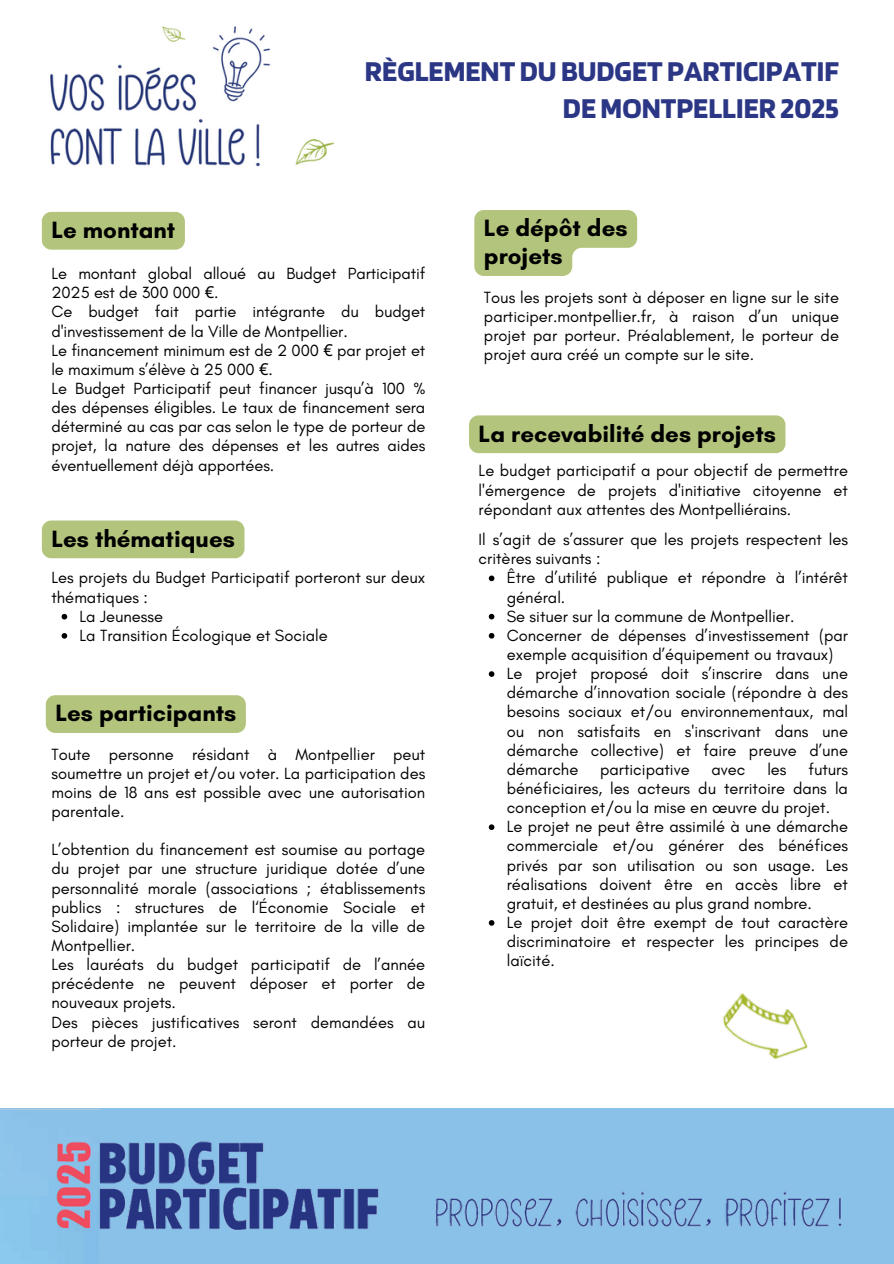
<style>
.page{position:relative;width:894px;height:1264px;background:#fff}
.page>*{position:absolute;margin:0;border:0;box-sizing:border-box;transform-origin:0 0}
.t1{font:700 30px/36px "Blinker";color:#2b3785;text-align:right}
.t2{font:700 24px/28.2px "Glacial Indifference";color:#000}
.t3{font:16.5px/19.2px "Glacial Indifference";color:#000;text-align:justify}
.s1{font-family:"Noto Sans"}
</style>
<div class="page">
<img style="left:722px;top:993px;width:86px;height:67px">
<img style="left:50px;top:26px;width:285px;height:141px">
<div style="left:42px;top:212px;width:143px;height:38px;background:#b3c57d"></div>
<div style="left:46px;top:695px;width:200px;height:38px;background:#b3c57d"></div>
<div style="left:42px;top:520px;width:202px;height:38px;background:#b3c57d"></div>
<svg style="left:62px;top:614px;width:5px;height:5px"></svg>
<svg style="left:62px;top:633px;width:5px;height:5px"></svg>
<svg style="left:474px;top:210px;width:163px;height:66px"></svg>
<div style="left:469px;top:415px;width:316px;height:38px;background:#b3c57d"></div>
<svg style="left:488px;top:575px;width:6px;height:6px"></svg>
<svg style="left:488px;top:614px;width:6px;height:5px"></svg>
<svg style="left:488px;top:633px;width:6px;height:5px"></svg>
<svg style="left:488px;top:671px;width:6px;height:6px"></svg>
<svg style="left:488px;top:824px;width:6px;height:6px"></svg>
<svg style="left:488px;top:920px;width:6px;height:5px"></svg>
<div style="left:0;top:1108px;width:893px;height:155px;background:#8ac1e8"></div>
<img style="left:99px;top:1141px;width:280px;height:89px">
<img style="left:0;top:1109px;width:98px;height:120px">
<img style="left:435px;top:1191px;width:407px;height:36px">
<p class="t1" style="left:365px;top:53px;width:475px">RÈGLEMENTDUBUDGET PARTICIPATIF<br>DE MONTPELLIER 2025</p>
<h1 class="t2" style="left:51px;top:215px;width:125px">Le montant</h1>
<h2 class="t3" style="left:51px;top:264px;width:375px">Le montant global alloué au Budget Participatif<br>2025 est de 300 000 <span class="s1">€</span>.</h2>
<p class="t3" style="left:51px;top:302px;width:375px">Ce budget fait partie intégrante du budget d'investissement de la Ville de Montpellier.</p>
<p class="t3" style="left:51px;top:340px;width:375px">Le financement minimum est de 2 000 <span class="s1">€</span> par projet et le maximum s’élève à 25 000 <span class="s1">€</span>.</p>
<p class="t3" style="left:51px;top:378px;width:375px">Le Budget Participatif peut financer jusqu’à 100 % des dépenses éligibles. Le taux de financement sera déterminé au cas par cas selon le type de porteur de projet, la nature des dépenses et les autres aides éventuellement déjà apportées.</p>
<h2 class="t2" style="left:51px;top:524px;width:185px">Les thématiques</h2>
<p class="t3" style="left:51px;top:568px;width:375px">Les projets du Budget Participatif porteront sur deux thématiques :</p>
<p class="t3" style="left:79px;top:606px;width:85px">La Jeunesse</p>
<p class="t3" style="left:79px;top:625px;width:250px">La Transition Écologique et Sociale</p>
<p class="t2" style="left:55px;top:699px;width:182px">Les participants</p>
<h2 class="t3" style="left:51px;top:744px;width:375px">Toute personne résidant à Montpellier peut soumettre un projet et/ou voter. La participation des moins de 18 ans est possible avec une autorisation parentale.</h2>
<p class="t3" style="left:51px;top:839px;width:375px">L’obtention du financement est soumise au portage du projet par une structure juridique dotée d’une personnalité morale (associations ; établissements publics : structures de l‘Économie Sociale et Solidaire) implantée sur le territoire de la ville de Montpellier.</p>
<p class="t3" style="left:51px;top:954px;width:375px">Les lauréats du budget participatif de l’année précédente ne peuvent déposer et porter de nouveaux projets.</p>
<p class="t3" style="left:51px;top:1012px;width:375px">Des pièces justificatives seront demandées au porteur de projet.</p>
<p class="t2" style="left:484px;top:214px;width:145px">Le dépôt des projets</p>
<h2 class="t3" style="left:484px;top:287px;width:356px">Tous les projets sont à déposer en ligne sur le site participer.montpellier.fr, à raison d’un unique projet par porteur. Préalablement, le porteur de projet aura créé un compte sur le site.</h2>
<p class="t2" style="left:478px;top:419px;width:298px">La recevabilité des projets</p>
<h2 class="t3" style="left:478px;top:461px;width:371px">Le budget participatif a pour objectif de permettre l'émergence de projets d'initiative citoyenne et répondant aux attentes des Montpelliérains.</h2>
<p class="t3" style="left:478px;top:530px;width:371px">Il s’agit de s’assurer que les projets respectent les critères suivants :</p>
<p class="t3" style="left:506px;top:568px;width:343px">Être d’utilité publique et répondre à l’intérêt général.</p>
<p class="t3" style="left:506px;top:606px;width:289px">Se situer sur la commune de Montpellier.</p>
<p class="t3" style="left:506px;top:625px;width:343px">Concerner de dépenses d’investissement (par exemple acquisition d’équipement ou travaux)</p>
<p class="t3" style="left:506px;top:663px;width:343px">Le projet proposé doit s’inscrire dans une démarche d’innovation sociale (répondre à des besoins sociaux et/ou environnementaux, mal ou non satisfaits en s'inscrivant dans une démarche collective) et faire preuve d’une démarche</p>
<p class="t3" style="left:506px;top:759px;width:343px;text-indent:301px">futurs bénéficiaires, les acteurs du territoire dans la conception et/ou la mise en œuvre du projet.</p>
<p class="t3" style="left:506px;top:816px;width:343px">Le projet ne peut être assimilé à une démarche commerciale et/ou générer des bénéfices privés par son utilisation ou son usage. Les réalisations doivent être en accès libre et gratuit, et destinées au plus grand nombre.</p>
<p class="t3" style="left:506px;top:912px;width:343px">Le projet doit être exempt de tout caractère discriminatoire et respecter les principes de laïcité.</p>
<p class="t3" style="left:600px;top:759px;width:91px">participative</p>
<p class="t3" style="left:711px;top:759px;width:35px">avec</p>
<p class="t3" style="left:767px;top:759px;width:21px">les</p>
</div>
